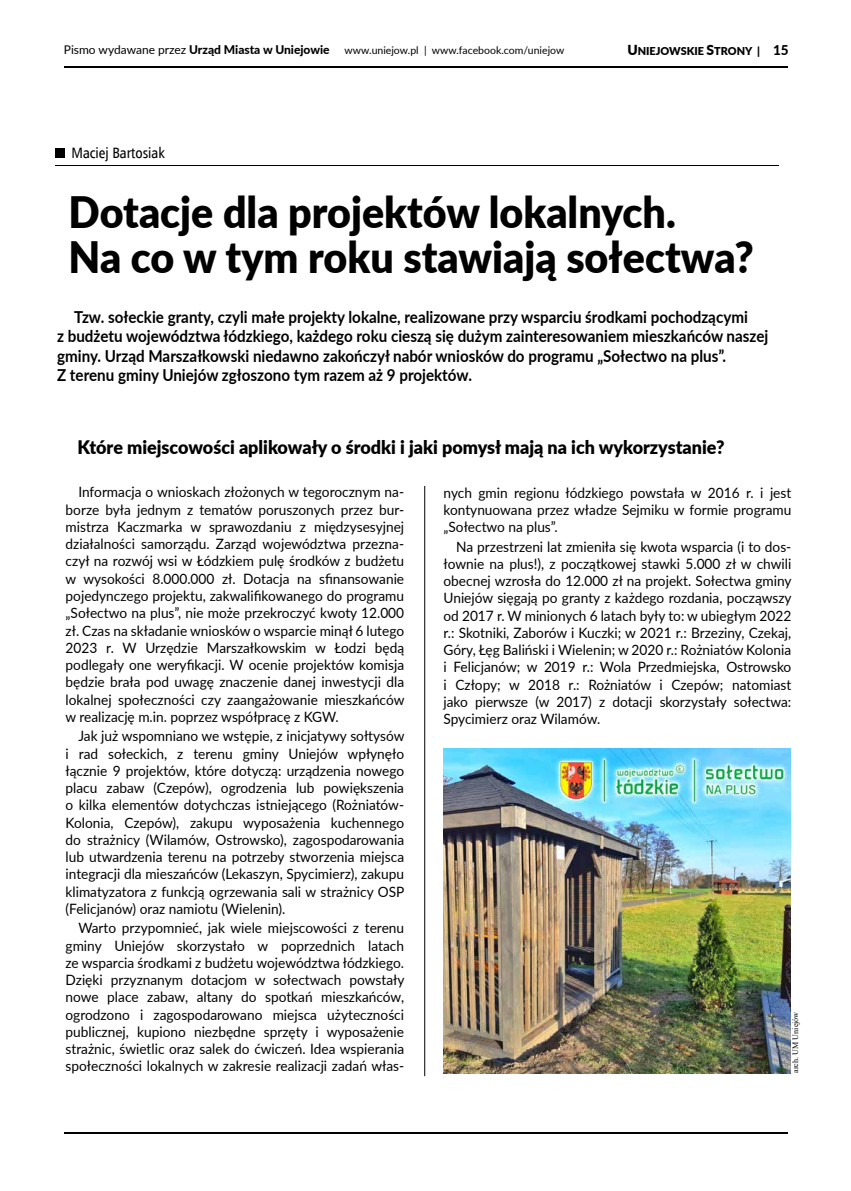
<style>
.page{position:relative;width:851px;height:1191px;background:#fff}
.page>*{position:absolute;margin:0;border:0;box-sizing:border-box;transform-origin:0 0}
.t1{font:900 43.35px/44.5px "Lato";color:#000;scale:.95 1}
.t2{font:900 18.6px "Lato";color:#000;scale:.96 1}
.t3{font:700 16.5px/19.5px "Lato";color:#000;scale:.92 1}
.t4{font:15px "Humnst 777 Cn EU";color:#000}
.t5{font:14.25px/17.2px "Lato";color:#000;text-align:justify;scale:.96 1}
.t6{font:900 10.8px "Lato";color:#000}
.t7{font:10.5px "Lato";color:#000}
.t8{font:8.1px "Times New Roman";color:#000}
.s1{font-size:12px}
.s2{font-weight:800;font-size:12px}
.s3{font-size:13.8px}
.s4{font-weight:800;font-size:13.5px}
</style>
<div class="page">
<hr style="left:64px;top:66px;width:723px;height:2px;background:#000">
<hr style="left:64px;top:1132px;width:723px;height:1px;background:#000">
<hr style="left:55px;top:165px;width:723px;height:1px;background:#000">
<div style="left:55px;top:148px;width:10px;height:10px;background:#000"></div>
<hr style="left:424px;top:486px;width:1px;height:590px;background:#000">
<img style="left:443px;top:748px;width:347px;height:325px">
<p class="t7" style="left:64px;top:43px;width:502px"><span class="s1">Pismo wydawane przez</span> <span class="s2">Urząd Miasta w Uniejowie</span> www.uniejow.pl | www.facebook.com/uniejow</p>
<p class="t6" style="left:627px;top:43px;width:163px"><span class="s3">U</span>NIEJOWSKIE <span class="s3">S</span>TRONY | <span class="s4">15</span></p>
<p class="t4" style="left:72px;top:143px;width:95px">Maciej Bartosiak</p>
<h1 class="t1" style="left:69px;top:188px;width:722px">Dotacje dla projektów lokalnych.<br>Na co w tym roku stawiają sołectwa?</h1>
<p class="t3" style="left:57px;top:306px;width:774px;text-indent:17px">Tzw. sołeckie granty, czyli małe projekty lokalne, realizowane przy wsparciu środkami pochodzącymi<br>z budżetu województwa łódzkiego, każdego roku cieszą się dużym zainteresowaniem mieszkańców naszej gminy. Urząd Marszałkowski niedawno zakończył nabór wniosków do programu „Sołectwo na plus”.<br>Z terenu gminy Uniejów zgłoszono tym razem aż 9 projektów.</p>
<h2 class="t2" style="left:78px;top:433px;width:675px">Które miejscowości aplikowały o środki i jaki pomysł mają na ich wykorzystanie?</h2>
<p class="t5" style="left:66px;top:483px;width:354px;text-indent:13px">Informacja o wnioskach złożonych w tegorocznym na&shy;borze była jednym z tematów poruszonych przez bur&shy;mistrza Kaczmarka w sprawozdaniu z międzysesyjnej działalności samorządu. Zarząd województwa przezna&shy;czył na rozwój wsi w Łódzkiem pulę środków z budżetu w wysokości 8.000.000 zł. Dotacja na sfinansowanie pojedynczego projektu, zakwalifikowanego do programu „Sołectwo na plus”, nie może przekroczyć kwoty 12.000 zł. Czas na składanie wniosków o wsparcie minął 6 lutego 2023 r. W Urzędzie Marszałkowskim w Łodzi będą podlegały one weryfikacji. W ocenie projektów komisja będzie brała pod uwagę znaczenie danej inwestycji dla lokalnej społeczności czy zaangażowanie mieszkańców w realizację m.in. poprzez współpracę z KGW.</p>
<p class="t5" style="left:66px;top:727px;width:354px;text-indent:13px">Jak już wspomniano we wstępie, z inicjatywy sołtysów i rad sołeckich, z terenu gminy Uniejów wpłynęło łącznie 9 projektów, które dotyczą: urządzenia nowego placu zabaw (Czepów), ogrodzenia lub powiększenia o kilka elementów dotychczas istniejącego (Rożniatów-Kolonia, Czepów), zakupu wyposażenia kuchennego do strażnicy (Wilamów, Ostrowsko), zagospodarowania lub utwardzenia terenu na potrzeby stworzenia miejsca integracji dla mieszańców (Lekaszyn, Spycimierz), zakupu klimatyzatora z funkcją ogrzewania sali w strażnicy OSP (Felicjanów) oraz namiotu (Wielenin).</p>
<p class="t5" style="left:66px;top:919px;width:354px;text-indent:13px">Warto przypomnieć, jak wiele miejscowości z terenu gminy Uniejów skorzystało w poprzednich latach ze wsparcia środkami z budżetu województwa łódzkiego.<br>Dzięki przyznanym dotacjom w sołectwach powstały nowe place zabaw, altany do spotkań mieszkańców, ogrodzono i zagospodarowano miejsca użyteczności publicznej, kupiono niezbędne sprzęty i wyposażenie strażnic, świetlic oraz salek do ćwiczeń. Idea wspierania społeczności lokalnych w zakresie realizacji zadań włas-</p>
<p class="t5" style="left:443px;top:483px;width:364px">nych gmin regionu łódzkiego powstała w 2016 r. i jest kontynuowana przez władze Sejmiku w formie programu „Sołectwo na plus”.</p>
<p class="t5" style="left:443px;top:537px;width:364px;text-indent:13px">Na przestrzeni lat zmieniła się kwota wsparcia (i to dos&shy;łownie na plus!), z początkowej stawki 5.000 zł w chwili obecnej wzrosła do 12.000 zł na projekt. Sołectwa gminy Uniejów sięgają po granty z każdego rozdania, począwszy od 2017 r. W minionych 6 latach były to: w ubiegłym 2022 r.: Skotniki, Zaborów i Kuczki; w 2021 r.: Brzeziny, Czekaj, Góry, Łęg Baliński i Wielenin; w 2020 r.: Rożniatów Kolonia i Felicjanów; w 2019 r.: Wola Przedmiejska, Ostrowsko i Człopy; w 2018 r.: Rożniatów i Czepów; natomiast jako pierwsze (w 2017) z dotacji skorzystały sołectwa:<br>Spycimierz oraz Wilamów.</p>
<p class="t8" style="left:789px;top:1073px;width:63px;rotate:-90deg">arch. UM Uniejów</p>
</div>
